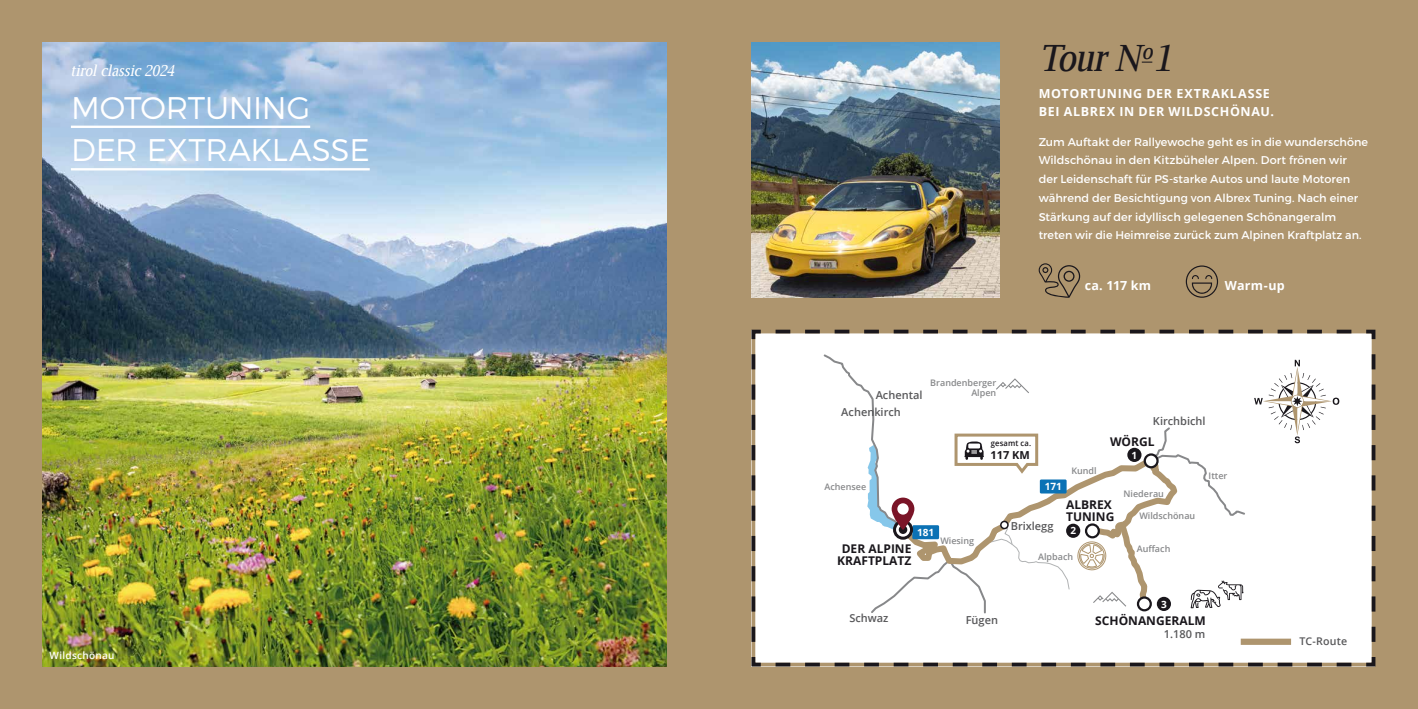
<style>
.page{position:relative;width:1418px;height:709px;background:#fff}
.page>*{position:absolute;margin:0;border:0;box-sizing:border-box;transform-origin:0 0}
.t1{font:italic 36.25px "Luxi Serif";color:#1a171c}
.t2{font:300 31.25px/42.5px "Montserrat";letter-spacing:-.005em;color:#fff}
.t3{font:italic 15px "Luxi Serif";color:#fff}
.t4{font:700 12.5px/17.5px "Open Sans";letter-spacing:.05em;color:#fff}
.t5{font:700 12px/12px "Open Sans";color:#1a171c;text-align:center}
.t6{font:11.25px/18.8px "Montserrat";color:#fff}
.t7{font:600 11px "Open Sans";color:#58585a}
.t8{font:700 11px "Open Sans";color:#1a171c}
.t9{font:600 10.62px "Open Sans";letter-spacing:.01em;color:#58585a}
.t10{font:600 10px "Open Sans";letter-spacing:.025em;color:#fff}
.t11{font:700 10px "Open Sans";color:#fff}
.t12{font:600 9px/10px "Open Sans";color:#87888a;text-align:right}
.t13{font:600 8px "Open Sans";letter-spacing:.02em;color:#1a171c;scale:.95 1}
</style>
<div class="page">
<div style="left:709px;top:0;width:708px;height:709px;background:#ae956e"></div>
<div style="left:0;top:0;width:709px;height:709px;background:#ae956e"></div>
<img style="left:43px;top:43px;width:623px;height:623px">
<hr style="left:71px;top:126px;width:239px;height:2px;background:#fff">
<hr style="left:71px;top:168px;width:299px;height:2px;background:#fff">
<svg style="left:1185px;top:265px;width:33px;height:33px"></svg>
<svg style="left:1038px;top:263px;width:42px;height:35px"></svg>
<img style="left:751px;top:43px;width:248px;height:255px">
<svg style="left:751px;top:329px;width:625px;height:338px;background:#f5f4f3"></svg>
<svg style="left:1254px;top:360px;width:85px;height:83px;background:#ebeae8"></svg>
<div style="left:1240px;top:638px;width:50px;height:7px;background:#ae956e"></div>
<h3 class="t3" style="left:71px;top:61px;width:104px">tirol classic 2024</h3>
<h2 class="t2" style="left:71px;top:86px;width:300px">MOTORTUNING<br>DER EXTRAKLASSE</h2>
<p class="t10" style="left:50px;top:649px;width:66px">Wildschönau</p>
<h1 class="t1" style="left:1038px;top:35px;width:135px">Tour N<sup>o</sup>1</h1>
<p class="t4" style="left:1038px;top:85px;width:237px">MOTORTUNING DER EXTRAKLASSE<br>BEI ALBREX IN DER WILDSCHÖNAU.</p>
<p class="t6" style="left:1038px;top:132px;width:331px">Zum Auftakt der Rallyewoche geht es in die wunderschöne Wildschönau in den Kitzbüheler Alpen. Dort frönen wir der Leidenschaft für PS-starke Autos und laute Motoren während der Besichtigung von Albrex Tuning. Nach einer Stärkung auf der idyllisch gelegenen Schönangeralm treten wir die Heimreise zurück zum Alpinen Kraftplatz an.</p>
<p class="t4" style="left:1084px;top:276px;width:68px">ca. 117 km</p>
<p class="t4" style="left:1224px;top:276px;width:62px">Warm-up</p>
<p class="t7" style="left:875px;top:387px;width:48px">Achental</p>
<p class="t7" style="left:841px;top:404px;width:61px">Achenkirch</p>
<p class="t12" style="left:930px;top:378px;width:68px">Brandenberger<br>Alpen</p>
<p class="t12" style="left:824px;top:481px;width:43px">Achensee</p>
<p class="t13" style="left:990px;top:437px;width:44px">gesamt ca.</p>
<p class="t8" style="left:990px;top:447px;width:41px">117 KM</p>
<p class="t11" style="left:1044px;top:479px;width:19px">171</p>
<p class="t12" style="left:1071px;top:465px;width:27px">Kundl</p>
<p class="t7" style="left:1152px;top:414px;width:54px">Kirchbichl</p>
<p class="t5" style="left:1109px;top:435px;width:46px">WÖRGL</p>
<p class="t11" style="left:1131px;top:448px;width:7px">1</p>
<p class="t12" style="left:1123px;top:489px;width:42px">Niederau</p>
<p class="t12" style="left:1208px;top:470px;width:20px">Itter</p>
<p class="t11" style="left:917px;top:525px;width:19px">181</p>
<p class="t12" style="left:940px;top:536px;width:35px">Wiesing</p>
<p class="t5" style="left:837px;top:542px;width:76px">DER ALPINE<br>KRAFTPLATZ</p>
<p class="t7" style="left:849px;top:610px;width:41px">Schwaz</p>
<p class="t7" style="left:965px;top:612px;width:34px">Fügen</p>
<p class="t7" style="left:1010px;top:518px;width:44px">Brixlegg</p>
<p class="t5" style="left:1066px;top:498px;width:50px;text-align:left">ALBREX<br>TUNING</p>
<p class="t11" style="left:1070px;top:524px;width:7px">2</p>
<p class="t12" style="left:1038px;top:552px;width:37px">Alpbach</p>
<p class="t12" style="left:1139px;top:510px;width:57px">Wildschönau</p>
<p class="t12" style="left:1136px;top:543px;width:35px">Auffach</p>
<p class="t11" style="left:1161px;top:597px;width:7px">3</p>
<p class="t5" style="left:1095px;top:614px;width:112px">SCHÖNANGERALM</p>
<p class="t7" style="left:1163px;top:626px;width:43px">1.180 m</p>
<p class="t9" style="left:1299px;top:633px;width:49px">TC-Route</p>
</div>
